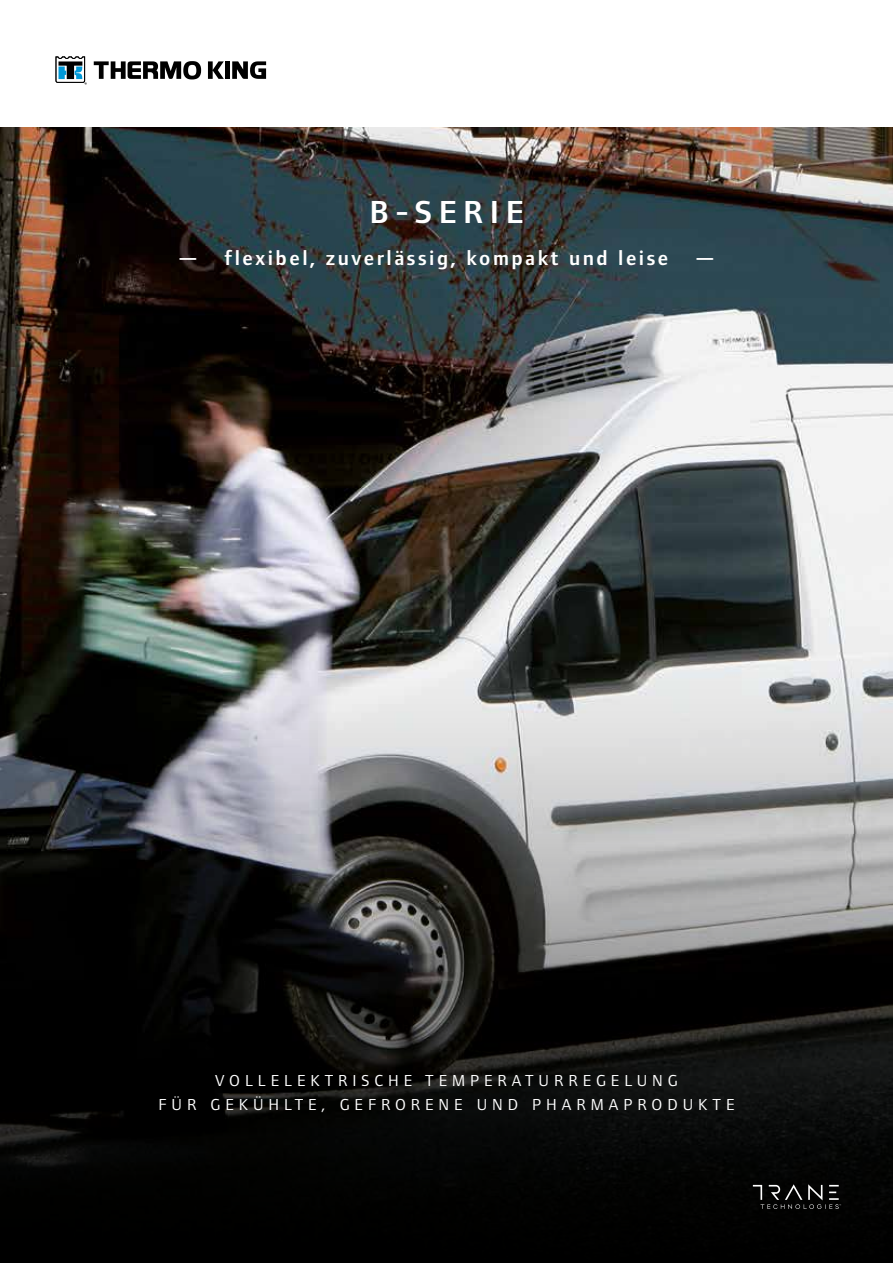
<style>
.page{position:relative;width:893px;height:1263px;background:#fff}
.page>*{position:absolute;margin:0;border:0;box-sizing:border-box;transform-origin:0 0}
.t1{font:600 33px "Foundry Form Sans";letter-spacing:.2em;color:#fff}
.t2{font:600 21px "Foundry Form Sans";letter-spacing:.12em;color:#fff}
.t3{font:16.5px/24px "Foundry Form Sans";letter-spacing:.3em;color:#fff;text-align:center}
</style>
<div class="page">
<img style="left:0;top:128px;width:893px;height:518px">
<svg style="left:0;top:646px;width:893px;height:617px;background:#404040"></svg>
<svg style="left:94px;top:61px;width:107px;height:18px"></svg>
<svg style="left:208px;top:61px;width:16px;height:18px"></svg>
<div style="left:225px;top:61px;width:5px;height:18px;background:#000"></div>
<svg style="left:232px;top:61px;width:34px;height:18px"></svg>
<svg style="left:56px;top:56px;width:31px;height:29px"></svg>
<svg style="left:753px;top:1184px;width:88px;height:25px;background:#272726"></svg>
<h1 class="t1" style="left:369px;top:193px;width:156px">B-SERIE</h1>
<p class="t2" style="left:178px;top:245px;width:539px">— flexibel, zuverlässig, kompakt und leise —</p>
<p class="t3" style="left:159px;top:1068px;width:577px">VOLLELEKTRISCHE TEMPERATURREGELUNG<br>FÜR GEKÜHLTE, GEFRORENE UND PHARMAPRODUKTE</p>
</div>
